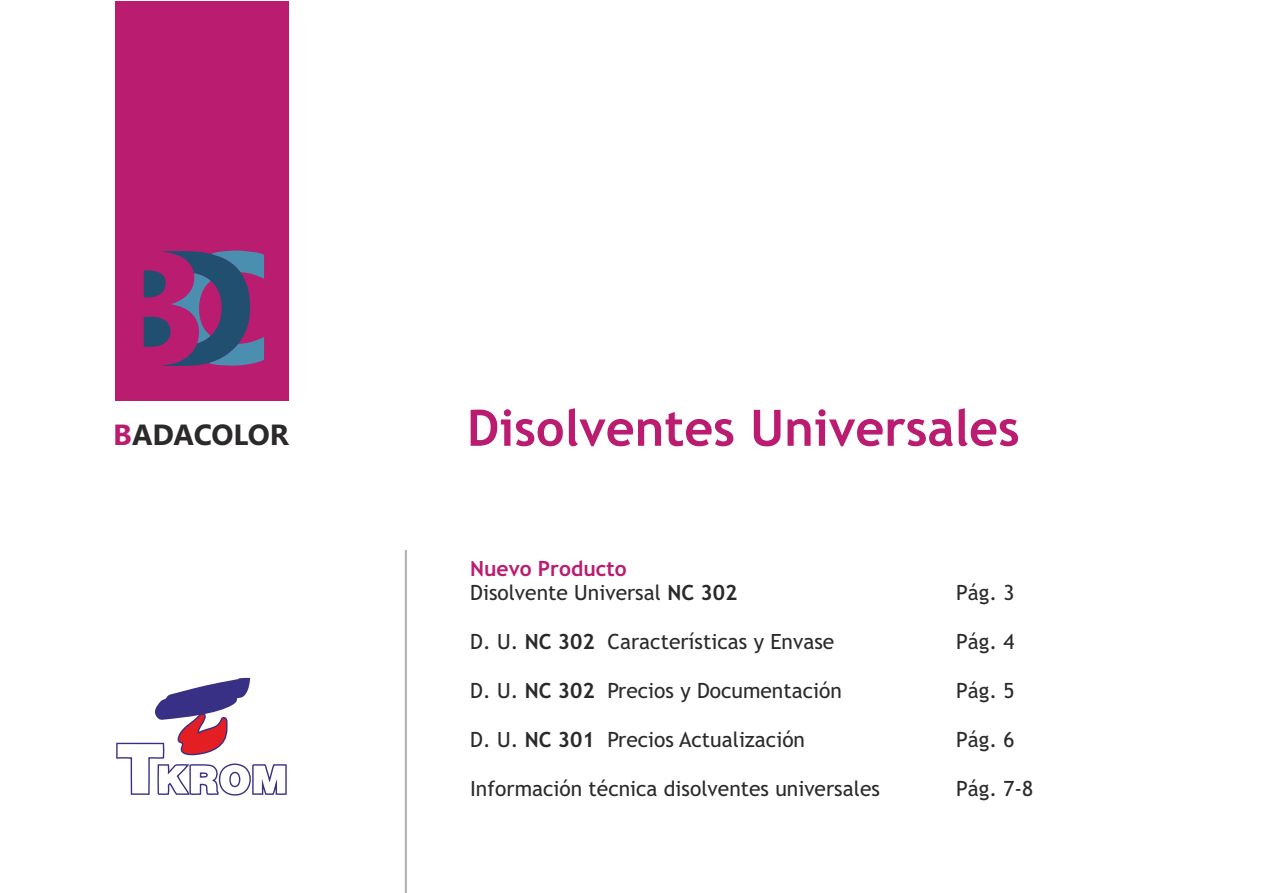
<style>
.page{position:relative;width:1263px;height:893px;background:#fff}
.page>*{position:absolute;margin:0;border:0;box-sizing:border-box;transform-origin:0 0}
.t1{font:700 50.25px "Trebuchet MS";color:#ba1c70}
.t2{font:700 29.1px "Segoe UI";letter-spacing:-.005em;color:#2b2929}
.t3{font:21px/24.5px "Trebuchet MS";color:#2b2929}
.s1{color:#ba1c70}
.s2{font-weight:700;color:#ba1c70}
.s3{font-weight:700}
</style>
<div class="page">
<svg style="left:404px;top:550px;width:3px;height:343px"></svg>
<svg style="left:116px;top:677px;width:171px;height:119px"></svg>
<div style="left:115px;top:1px;width:174px;height:400px;background:#ba1c70"></div>
<svg style="left:144px;top:250px;width:120px;height:116px"></svg>
<h2 class="t2" style="left:113px;top:424px;width:177px"><span class="s1">B</span>ADACOLOR</h2>
<h1 class="t1" style="left:467px;top:409px;width:554px">Disolventes Universales</h1>
<p class="t3" style="left:470px;top:558px;width:269px"><span class="s2">Nuevo Producto<br></span>Disolvente Universal <span class="s3">NC 302</span></p>
<p class="t3" style="left:956px;top:583px;width:60px">Pág. 3</p>
<p class="t3" style="left:470px;top:631px;width:366px">D. U. <span class="s3">NC 302</span> Características y Envase</p>
<p class="t3" style="left:956px;top:631px;width:60px">Pág. 4</p>
<p class="t3" style="left:470px;top:680px;width:373px">D. U. <span class="s3">NC 302</span> Precios y Documentación</p>
<p class="t3" style="left:956px;top:680px;width:60px">Pág. 5</p>
<p class="t3" style="left:470px;top:729px;width:336px">D. U. <span class="s3">NC 301</span> Precios Actualización</p>
<p class="t3" style="left:956px;top:729px;width:60px">Pág. 6</p>
<p class="t3" style="left:470px;top:778px;width:411px">Información técnica disolventes universales</p>
<p class="t3" style="left:956px;top:778px;width:79px">Pág. 7-8</p>
</div>
